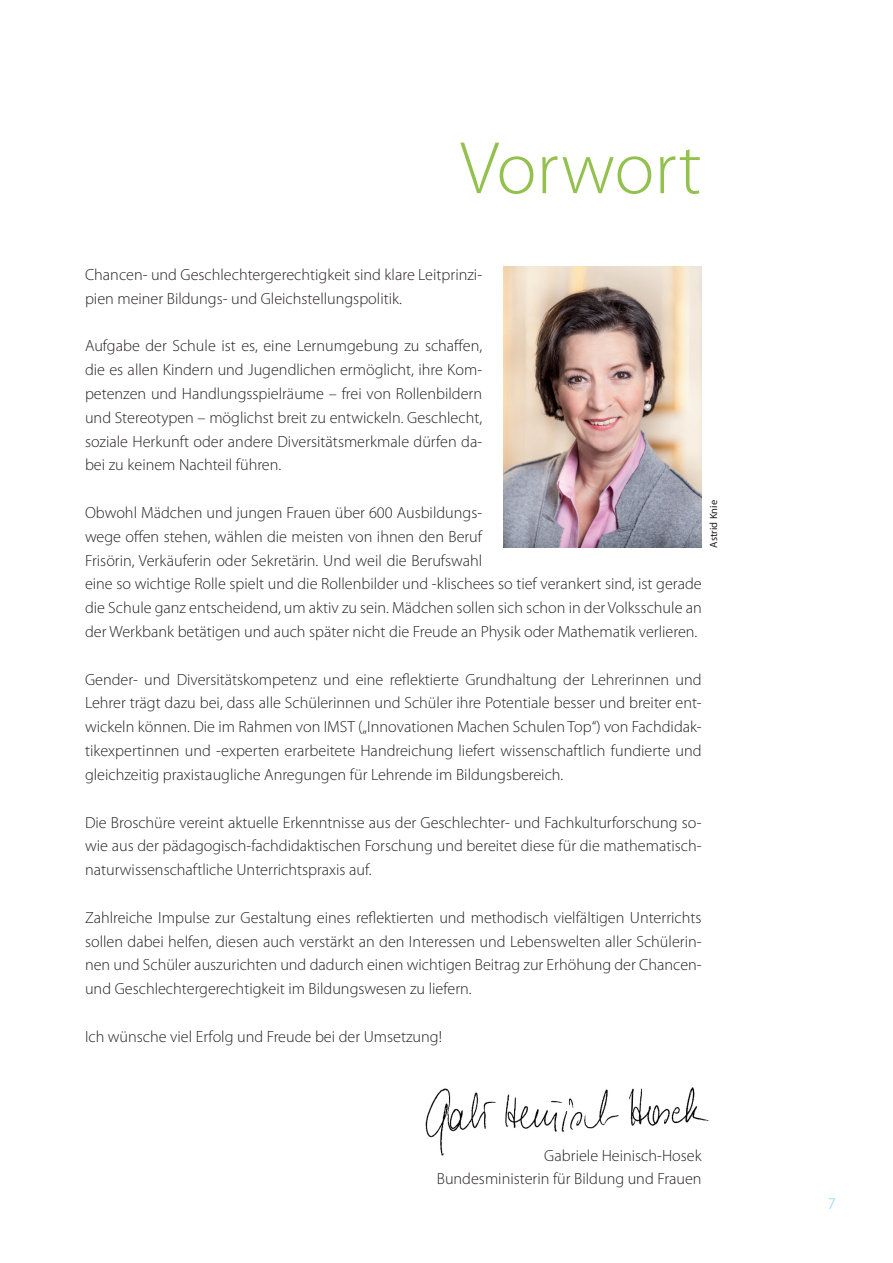
<style>
.page{position:relative;width:893px;height:1263px;background:#fff}
.page>*{position:absolute;margin:0;border:0;box-sizing:border-box;transform-origin:0 0}
.ueberschrift{font:300 75px "Myriad Pro";color:#93c14e}
.t1{font:300 16.2px/23.9px "Myriad Pro";color:#231f20;text-align:justify}
.t2{font:300 16.2px "Myriad Pro";color:#6bcff6}
.t3{font:10.5px "Myriad Pro";color:#231f20}
</style>
<div class="page">
<img style="left:425px;top:1087px;width:284px;height:69px">
<img style="left:503px;top:267px;width:199px;height:280px">
<p class="ueberschrift" style="left:460px;top:123px;width:243px">Vorwort</p>
<p class="t1" style="left:85px;top:262px;width:399px">Chancen- und Geschlechtergerechtigkeit sind klare Leitprinzi&shy;pien meiner Bildungs- und Gleichstellungspolitik.</p>
<p class="t1" style="left:85px;top:334px;width:399px">Aufgabe der Schule ist es, eine Lernumgebung zu schaffen, die es allen Kindern und Jugendlichen ermöglicht, ihre Kom&shy;petenzen und Handlungsspielräume – frei von Rollenbildern und Stereotypen – möglichst breit zu entwickeln. Geschlecht, soziale Herkunft oder andere Diversitätsmerkmale dürfen da&shy;bei zu keinem Nachteil führen.</p>
<p class="t1" style="left:85px;top:500px;width:618px;text-align:left">Obwohl Mädchen und jungen Frauen über 600 Ausbildungs-<br>wege offen stehen, wählen die meisten von ihnen den Beruf<br>Frisörin, Verkäuferin oder Sekretärin. Und weil die Berufswahl<br>eine so wichtige Rolle spielt und die Rollenbilder und -klischees so tief verankert sind, ist gerade die Schule ganz entscheidend, um aktiv zu sein. Mädchen sollen sich schon in der Volksschule an der Werkbank betätigen und auch später nicht die Freude an Physik oder Mathematik verlieren.</p>
<p class="t1" style="left:85px;top:667px;width:618px">Gender- und Diversitätskompetenz und eine reflektierte Grundhaltung der Lehrerinnen und Lehrer trägt dazu bei, dass alle Schülerinnen und Schüler ihre Potentiale besser und breiter ent&shy;wickeln können. Die im Rahmen von IMST („Innovationen Machen Schulen Top“) von Fachdidak&shy;tikexpertinnen und -experten erarbeitete Handreichung liefert wissenschaftlich fundierte und gleichzeitig praxistaugliche Anregungen für Lehrende im Bildungsbereich.</p>
<p class="t1" style="left:85px;top:810px;width:618px">Die Broschüre vereint aktuelle Erkenntnisse aus der Geschlechter- und Fachkulturforschung so&shy;wie aus der pädagogisch-fachdidaktischen Forschung und bereitet diese für die mathematisch&shy;naturwissenschaftliche Unterrichtspraxis auf.</p>
<p class="t1" style="left:85px;top:905px;width:618px">Zahlreiche Impulse zur Gestaltung eines reflektierten und methodisch vielfältigen Unterrichts sollen dabei helfen, diesen auch verstärkt an den Interessen und Lebenswelten aller Schülerin&shy;nen und Schüler auszurichten und dadurch einen wichtigen Beitrag zur Erhöhung der Chancen&shy;und Geschlechtergerechtigkeit im Bildungswesen zu liefern.</p>
<p class="t1" style="left:85px;top:1024px;width:358px">Ich wünsche viel Erfolg und Freude bei der Umsetzung!</p>
<p class="t3" style="left:707px;top:547px;width:49px;rotate:-90deg">Astrid Knie</p>
<p class="t1" style="left:544px;top:1143px;width:159px">Gabriele Heinisch-Hosek</p>
<p class="t1" style="left:437px;top:1167px;width:266px">Bundesministerin für Bildung und Frauen</p>
<p class="t2" style="left:828px;top:1194px;width:9px">7</p>
</div>
